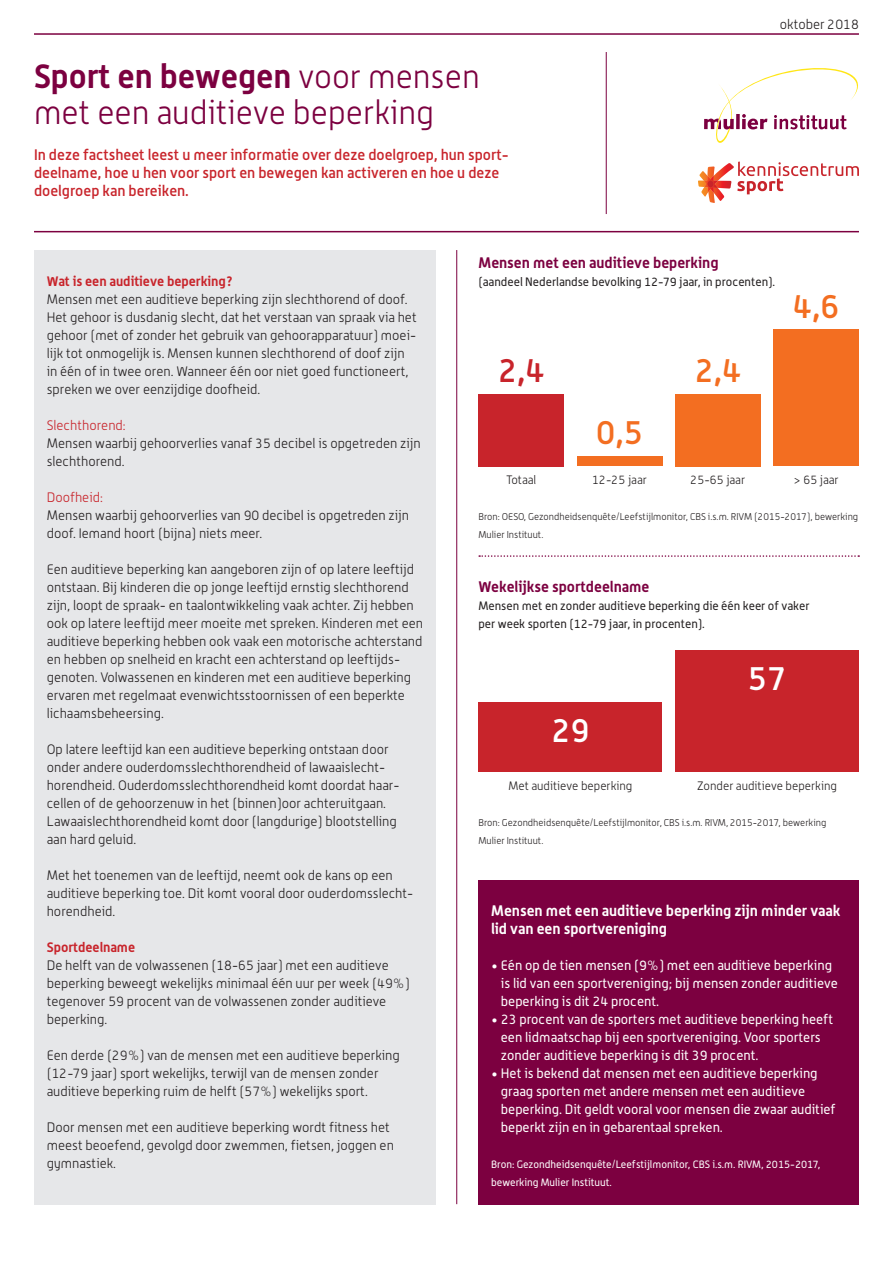
<style>
.page{position:relative;width:893px;height:1263px;background:#fff}
.page>*{position:absolute;margin:0;border:0;box-sizing:border-box;transform-origin:0 0}
.t1{font:300 33px/36px "Alwyn";color:#7c0040}
.t2{font:500 33px "Alwyn";color:#f36e21}
.t3{font:500 33px "Alwyn";color:#fff}
.t4{font:500 33px "Alwyn";color:#c8242b}
.t5{font:500 15px/18px "Alwyn";color:#c8242b}
.t6{font:700 15px/18px "Alwyn";color:#fff}
.t7{font:700 15px "Alwyn";color:#7c0040}
.t8{font:300 13.5px/18px "Alwyn";color:#231f20}
.t9{font:13.5px/18px "Alwyn";color:#fff}
.t10{font:700 13.5px "Alwyn";color:#c8242b}
.t11{font:300 13.5px "Alwyn";color:#c8242b}
.t12{font:12px/18px "Alwyn";color:#231f20}
.t13{font:300 12px "Alwyn";color:#231f20}
.t14{font:10.5px/18px "Alwyn";color:#fff}
.t15{font:300 9.75px/18px "Alwyn";color:#231f20}
.s1{font-weight:700}
</style>
<div class="page">
<hr style="left:34px;top:33px;width:825px;height:2px;background:#7c0040">
<hr style="left:34px;top:231px;width:825px;height:1px;background:#7c0040">
<div style="left:34px;top:250px;width:402px;height:954px;background:#e6e7e9"></div>
<hr style="left:606px;top:52px;width:1px;height:162px;background:#7c0040">
<svg style="left:704px;top:68px;width:154px;height:75px"></svg>
<svg style="left:698px;top:162px;width:161px;height:41px"></svg>
<hr style="left:456px;top:250px;width:1px;height:954px;background:#7c0040">
<div style="left:478px;top:880px;width:381px;height:324px;background:#7c0040"></div>
<div style="left:478px;top:394px;width:86px;height:72px;background:#c8242b"></div>
<div style="left:675px;top:394px;width:86px;height:72px;background:#f36e21"></div>
<div style="left:675px;top:650px;width:184px;height:122px;background:#c8242b"></div>
<div style="left:577px;top:456px;width:85px;height:10px;background:#f36e21"></div>
<div style="left:478px;top:702px;width:184px;height:70px;background:#c8242b"></div>
<div style="left:773px;top:330px;width:86px;height:136px;background:#f36e21"></div>
<svg style="left:479px;top:555px;width:380px;height:2px"></svg>
<h1 class="t1" style="left:34px;top:58px;width:447px"><span class="s1">Sport en bewegen</span> voor mensen met een auditieve beperking</h1>
<p class="t5" style="left:34px;top:145px;width:476px">In deze factsheet leest u meer informatie over deze doelgroep, hun sport&shy;deelname, hoe u hen voor sport en bewegen kan activeren en hoe u deze doelgroep kan bereiken.</p>
<p class="t8" style="left:780px;top:16px;width:81px">oktober 2018</p>
<p class="t10" style="left:47px;top:273px;width:188px">Wat is een auditieve beperking?</p>
<p class="t8" style="left:47px;top:290px;width:371px">Mensen met een auditieve beperking zijn slechthorend of doof.<br>Het gehoor is dusdanig slecht, dat het verstaan van spraak via het gehoor (met of zonder het gebruik van gehoorapparatuur) moei&shy;lijk tot onmogelijk is. Mensen kunnen slechthorend of doof zijn in één of in twee oren. Wanneer één oor niet goed functioneert, spreken we over eenzijdige doofheid.</p>
<p class="t11" style="left:47px;top:418px;width:80px">Slechthorend:</p>
<p class="t8" style="left:47px;top:434px;width:375px">Mensen waarbij gehoorverlies vanaf 35 decibel is opgetreden zijn slechthorend.</p>
<p class="t11" style="left:47px;top:490px;width:58px">Doofheid:</p>
<p class="t8" style="left:47px;top:506px;width:364px">Mensen waarbij gehoorverlies van 90 decibel is opgetreden zijn doof. Iemand hoort (bijna) niets meer.</p>
<p class="t8" style="left:47px;top:560px;width:378px">Een auditieve beperking kan aangeboren zijn of op latere leeftijd ontstaan. Bij kinderen die op jonge leeftijd ernstig slechthorend zijn, loopt de spraak- en taalontwikkeling vaak achter. Zij hebben ook op latere leeftijd meer moeite met spreken. Kinderen met een auditieve beperking hebben ook vaak een motorische achterstand en hebben op snelheid en kracht een achterstand op leeftijds&shy;genoten. Volwassenen en kinderen met een auditieve beperking ervaren met regelmaat evenwichtsstoornissen of een beperkte lichaamsbeheersing.</p>
<p class="t8" style="left:47px;top:740px;width:354px">Op latere leeftijd kan een auditieve beperking ontstaan door onder andere ouderdomsslechthorendheid of lawaaislecht&shy;horendheid. Ouderdomsslechthorendheid komt doordat haar&shy;cellen of de gehoorzenuw in het (binnen)oor achteruitgaan.<br>Lawaaislechthorendheid komt door (langdurige) blootstelling aan hard geluid.</p>
<p class="t8" style="left:47px;top:866px;width:368px">Met het toenemen van de leeftijd, neemt ook de kans op een auditieve beperking toe. Dit komt vooral door ouderdomsslecht&shy;horendheid.</p>
<p class="t10" style="left:47px;top:939px;width:90px">Sportdeelname</p>
<p class="t8" style="left:47px;top:956px;width:364px">De helft van de volwassenen (18-65 jaar) met een auditieve beperking beweegt wekelijks minimaal één uur per week (49%) tegenover 59 procent van de volwassenen zonder auditieve beperking.</p>
<p class="t8" style="left:47px;top:1046px;width:354px">Een derde (29%) van de mensen met een auditieve beperking (12-79 jaar) sport wekelijks, terwijl van de mensen zonder auditieve beperking ruim de helft (57%) wekelijks sport.</p>
<p class="t8" style="left:47px;top:1118px;width:349px">Door mensen met een auditieve beperking wordt fitness het meest beoefend, gevolgd door zwemmen, fietsen, joggen en gymnastiek.</p>
<p class="t7" style="left:478px;top:253px;width:242px">Mensen met een auditieve beperking</p>
<p class="t12" style="left:478px;top:273px;width:298px">(aandeel Nederlandse bevolking 12-79 jaar, in procenten).</p>
<h1 class="t4" style="left:498px;top:350px;width:48px">2,4</h1>
<h1 class="t2" style="left:694px;top:350px;width:48px">2,4</h1>
<h1 class="t2" style="left:793px;top:286px;width:48px">4,6</h1>
<h1 class="t2" style="left:596px;top:412px;width:48px">0,5</h1>
<p class="t13" style="left:592px;top:473px;width:56px">12-25 jaar</p>
<p class="t13" style="left:506px;top:473px;width:32px">Totaal</p>
<p class="t13" style="left:794px;top:473px;width:47px">&gt; 65 jaar</p>
<p class="t15" style="left:478px;top:507px;width:381px">Bron: OESO, Gezondheidsenquête/Leefstijlmonitor, CBS i.s.m. RIVM (2015-2017), bewerking<br>Mulier Instituut.</p>
<p class="t13" style="left:690px;top:473px;width:56px">25-65 jaar</p>
<p class="t7" style="left:478px;top:577px;width:173px">Wekelijkse sportdeelname</p>
<p class="t12" style="left:478px;top:597px;width:333px">Mensen met en zonder auditieve beperking die één keer of vaker per week sporten (12-79 jaar, in procenten).</p>
<h1 class="t3" style="left:551px;top:710px;width:40px">29</h1>
<p class="t13" style="left:508px;top:779px;width:125px">Met auditieve beperking</p>
<h1 class="t3" style="left:748px;top:658px;width:40px">57</h1>
<p class="t13" style="left:697px;top:779px;width:141px">Zonder auditieve beperking</p>
<p class="t15" style="left:478px;top:813px;width:349px">Bron: Gezondheidsenquête/Leefstijlmonitor, CBS i.s.m. RIVM, 2015-2017, bewerking<br>Mulier Instituut.</p>
<p class="t6" style="left:491px;top:901px;width:351px">Mensen met een auditieve beperking zijn minder vaak lid van een sportvereniging</p>
<p class="t9" style="left:501px;top:956px;width:338px;text-indent:-10px">• Eén op de tien mensen (9%) met een auditieve beperking is lid van een sportvereniging; bij mensen zonder auditieve beperking is dit 24 procent.</p>
<p class="t9" style="left:501px;top:1010px;width:334px;text-indent:-10px">• 23 procent van de sporters met auditieve beperking heeft een lidmaatschap bij een sportvereniging. Voor sporters zonder auditieve beperking is dit 39 procent.</p>
<p class="t9" style="left:501px;top:1064px;width:336px;text-indent:-10px">• Het is bekend dat mensen met een auditieve beperking graag sporten met andere mensen met een auditieve beperking. Dit geldt vooral voor mensen die zwaar auditief beperkt zijn en in gebarentaal spreken.</p>
<p class="t14" style="left:491px;top:1155px;width:331px">Bron: Gezondheidsenquête/Leefstijlmonitor, CBS i.s.m. RIVM, 2015-2017, bewerking Mulier Instituut.</p>
</div>
